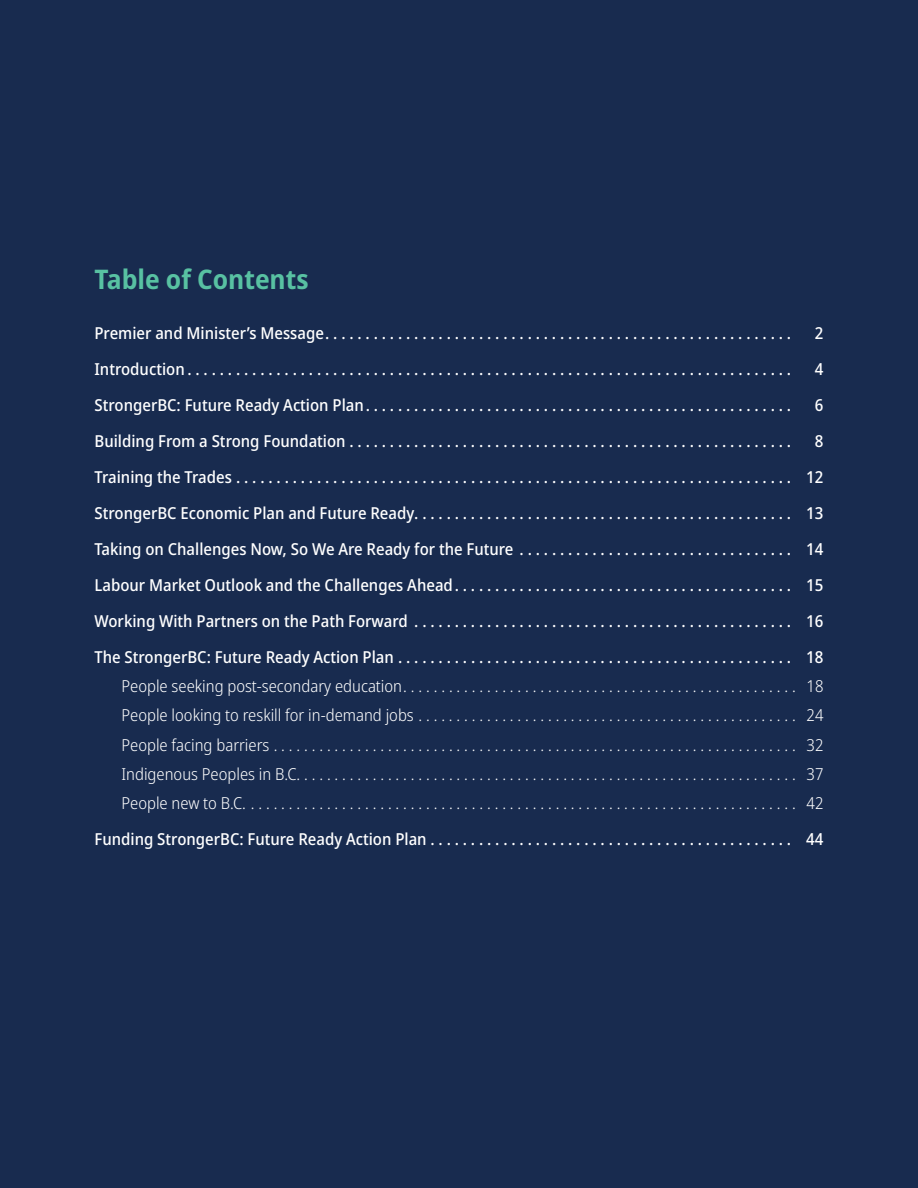
<style>
.page{position:relative;width:918px;height:1188px;background:#182b4f}
.page>*{position:absolute;margin:0;border:0;box-sizing:border-box;transform-origin:0 0}
.t1{font:700 semi-condensed 27px "Noto Sans";color:#58c1a2}
.t2{font:500 semi-condensed 16.5px/36px "Noto Sans";color:#fff;text-align:justify}
.t3{font:300 semi-condensed 16.5px/29.2px "Noto Sans";color:#fff;text-align:justify}
</style>
<div class="page">
<h1 class="t1" style="left:94px;top:260px;width:216px">Table of Contents</h1>
<p class="t2" style="left:94px;top:315px;width:698px">Premier and Minister’s Message . . . . . . . . . . . . . . . . . . . . . . . . . . . . . . . . . . . . . . . . . . . . . . . . . . . . . . . . . .</p>
<p class="t2" style="left:815px;top:315px;width:10px">2</p>
<p class="t2" style="left:94px;top:351px;width:698px">Introduction . . . . . . . . . . . . . . . . . . . . . . . . . . . . . . . . . . . . . . . . . . . . . . . . . . . . . . . . . . . . . . . . . . . . . . . . . . .</p>
<p class="t2" style="left:815px;top:351px;width:10px">4</p>
<p class="t2" style="left:95px;top:387px;width:698px">StrongerBC: Future Ready Action Plan . . . . . . . . . . . . . . . . . . . . . . . . . . . . . . . . . . . . . . . . . . . . . . . . . . . . .</p>
<p class="t2" style="left:815px;top:387px;width:10px">6</p>
<p class="t2" style="left:95px;top:423px;width:696px">Building From a Strong Foundation.......................................................</p>
<p class="t2" style="left:95px;top:423px;width:730px;text-indent:720px">8<br>Training the Trades . . . . . . . . . . . . . . . . . . . . . . . . . . . . . . . . . . . . . . . . . . . . . . . . . . . . . . . . . . . . . . . . . . . . . 12<br>StrongerBC Economic Plan and Future Ready . . . . . . . . . . . . . . . . . . . . . . . . . . . . . . . . . . . . . . . . . . . . . . . 13<br>Taking on Challenges Now, So We Are Ready for the Future . . . . . . . . . . . . . . . . . . . . . . . . . . . . . . . . . . 14<br>Labour Market Outlook and the Challenges Ahead . . . . . . . . . . . . . . . . . . . . . . . . . . . . . . . . . . . . . . . . . . 15<br>Working With Partners on the Path Forward . . . . . . . . . . . . . . . . . . . . . . . . . . . . . . . . . . . . . . . . . . . . . . . 16<br>The StrongerBC: Future Ready Action Plan . . . . . . . . . . . . . . . . . . . . . . . . . . . . . . . . . . . . . . . . . . . . . . . . . 18</p>
<p class="t3" style="left:122px;top:672px;width:703px">People seeking post-secondary education . . . . . . . . . . . . . . . . . . . . . . . . . . . . . . . . . . . . . . . . . . . . . . . . . . . 18<br>People looking to reskill for in-demand jobs . . . . . . . . . . . . . . . . . . . . . . . . . . . . . . . . . . . . . . . . . . . . . . . . . 24<br>People facing barriers . . . . . . . . . . . . . . . . . . . . . . . . . . . . . . . . . . . . . . . . . . . . . . . . . . . . . . . . . . . . . . . . . . . . 32<br>Indigenous Peoples in B.C. . . . . . . . . . . . . . . . . . . . . . . . . . . . . . . . . . . . . . . . . . . . . . . . . . . . . . . . . . . . . . . . . 37<br>People new to B.C. . . . . . . . . . . . . . . . . . . . . . . . . . . . . . . . . . . . . . . . . . . . . . . . . . . . . . . . . . . . . . . . . . . . . . . . 42</p>
<p class="t2" style="left:95px;top:822px;width:730px">Funding StrongerBC: Future Ready Action Plan............................................. 44</p>
</div>
